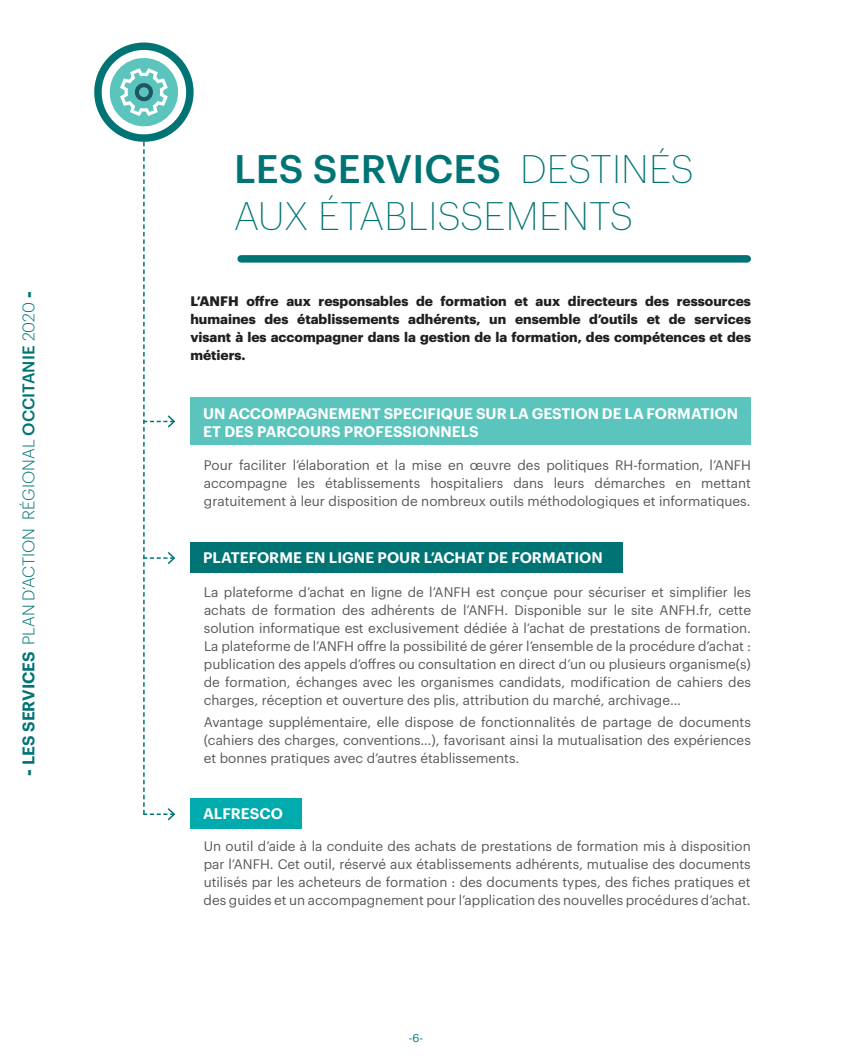
<style>
.page{position:relative;width:851px;height:1063px;background:#fff}
.page>*{position:absolute;margin:0;border:0;box-sizing:border-box;transform-origin:0 0}
.t1{font:200 39px/46.8px "Graphik";letter-spacing:.005em;color:#007475}
.t2{font:500 39px "Graphik";color:#007475}
.t3{font:300 16.5px "Graphik";color:#007475}
.t4{font:600 15px "Graphik";color:#fff}
.t5{font:13.5px/18px "Graphik";color:#57585a;text-align:justify}
.t6{font:700 13.5px/18px "Graphik";color:#231f20;text-align:justify}
.t7{font:11.25px "Graphik";color:#007475}
.s1{font-family:"Graphik Super";font-weight:400}
.s2{font-weight:600}
.s3{font-weight:500}
</style>
<div class="page">
<div style="left:241px;top:255px;width:506px;height:8px;background:#007475"></div>
<div style="left:190px;top:398px;width:560px;height:47px;background:#5ac4bd"></div>
<div style="left:190px;top:542px;width:432px;height:30px;background:#007475"></div>
<div style="left:190px;top:798px;width:112px;height:30px;background:#00aaad"></div>
<svg style="left:94px;top:42px;width:100px;height:779px"></svg>
<p class="t3" style="left:16px;top:776px;width:486px;rotate:-90deg"><span class="s1">-</span> <span class="s2">LES SERVICES</span> PLAN D’ACTION RÉGIONAL <span class="s3">OCCITANIE</span> 2020 <span class="s1">-</span></p>
<h1 class="t1" style="left:234px;top:143px;width:461px;text-indent:286px">DESTINÉS<br>AUX ÉTABLISSEMENTS</h1>
<h1 class="t2" style="left:234px;top:139px;width:103px">LES SERVICES</h1>
<p class="t6" style="left:190px;top:291px;width:562px">L’ANFH offre aux responsables de formation et aux directeurs des ressources humaines des établissements adhérents, un ensemble d’outils et de services visant à les accompagner dans la gestion de la formation, des compétences et des métiers.</p>
<p class="t4" style="left:203px;top:402px;width:37px">UN ACC</p>
<p class="t4" style="left:261px;top:402px;width:47px">OMPAGN</p>
<p class="t4" style="left:329px;top:402px;width:408px">EMENT SPECI FIQUE SUR LA GESTION DE LA FORMATION</p>
<p class="t4" style="left:203px;top:420px;width:74px">ET DES PARC</p>
<p class="t4" style="left:298px;top:420px;width:182px">OURS PROFESSIONN ELS</p>
<p class="t5" style="left:204px;top:455px;width:548px">Pour faciliter l’élaboration et la mise en œuvre des politiques RH-formation, l’ANFH accompagne les établissements hospitaliers dans leurs démarches en mettant gratuitement à leur disposition de nombreux outils méthodologiques et informatiques.</p>
<p class="t4" style="left:203px;top:546px;width:136px">PLATEFORME EN LIGN</p>
<p class="t4" style="left:365px;top:546px;width:237px">E POUR L’ACHAT DE FORMATION</p>
<p class="t5" style="left:204px;top:582px;width:548px">La plateforme d’achat en ligne de l’ANFH est conçue pour sécuriser et simplifier les achats de formation des adhérents de l’ANFH. Disponible sur le site ANFH.fr, cette solution informatique est exclusivement dédiée à l’achat de prestations de formation.<br>La plateforme de l’ANFH offre la possibilité de gérer l’ensemble de la procédure d’achat : publication des appels d’offres ou consultation en direct d’un ou plusieurs organisme(s) de formation, échanges avec les organismes candidats, modification de cahiers des charges, réception et ouverture des plis, attribution du marché, archivage…</p>
<p class="t5" style="left:204px;top:712px;width:548px">Avantage supplémentaire, elle dispose de fonctionnalités de partage de documents (cahiers des charges, conventions…), favorisant ainsi la mutualisation des expériences et bonnes pratiques avec d’autres établissements.</p>
<p class="t4" style="left:203px;top:803px;width:81px">ALFRESCO</p>
<p class="t5" style="left:203px;top:836px;width:548px">Un outil d’aide à la conduite des achats de prestations de formation mis à disposition par l’ANFH. Cet outil, réservé aux établissements adhérents, mutualise des documents utilisés par les acheteurs de formation : des documents types, des fiches pratiques et des guides et un accompagnement pour l’application des nouvelles procédures d’achat.</p>
<p class="t7" style="left:408px;top:1030px;width:16px">-6-</p>
</div>
